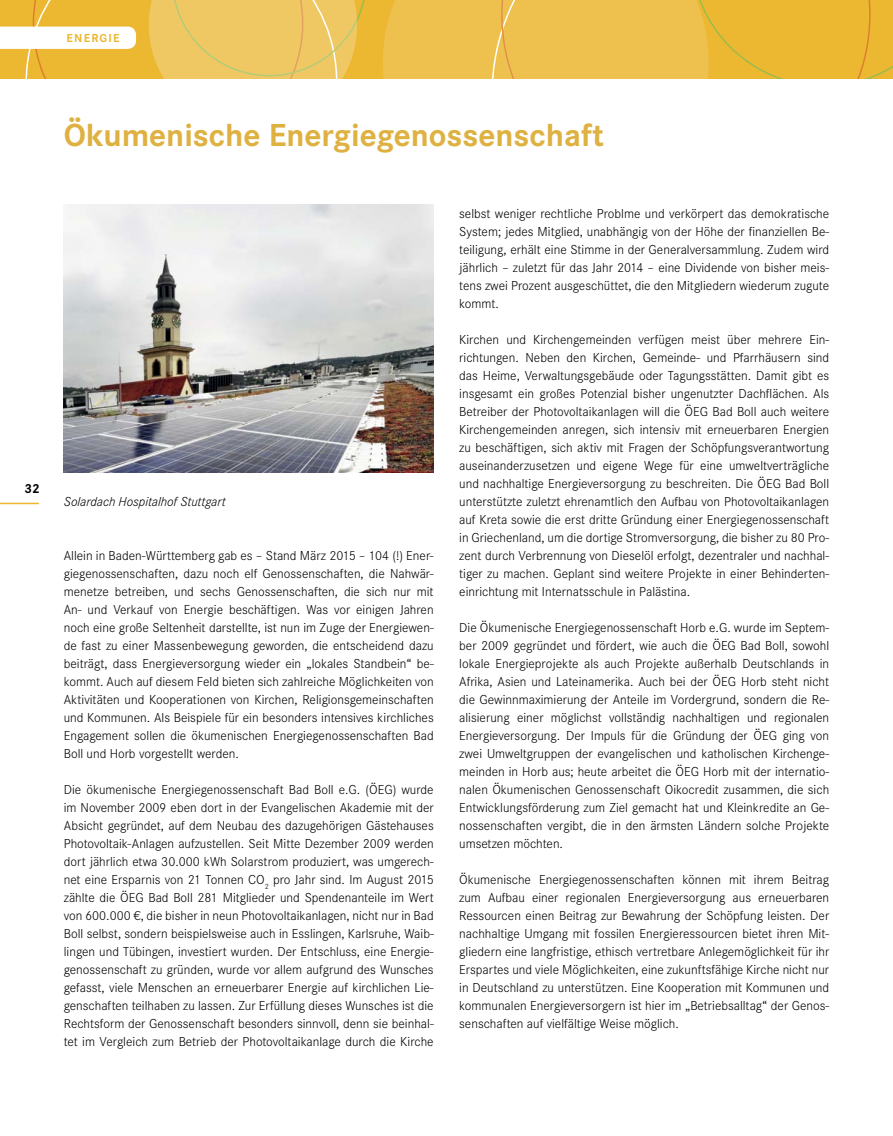
<style>
.page{position:relative;width:893px;height:1136px;background:#fff}
.page>*{position:absolute;margin:0;border:0;box-sizing:border-box;transform-origin:0 0}
.t1{font:700 33px "Corporate S";color:#deb141}
.t2{font:300 13.5px/18px "Corporate S";color:#000;text-align:justify}
.t3{font:italic 300 13.5px "Corporate S";color:#000}
.t4{font:700 13.5px "Corporate S";color:#000}
.t5{font:700 12px "Corporate S";letter-spacing:.1em;color:#ecb731}
</style>
<div class="page">
<hr style="left:0;top:502px;width:39px;height:2px;background:#ecb731">
<svg style="left:0;top:0;width:893px;height:79px;background:#edc14f"></svg>
<img style="left:64px;top:205px;width:370px;height:267px">
<h2 class="t5" style="left:67px;top:31px;width:54px">ENERGIE</h2>
<p class="t4" style="left:24px;top:480px;width:17px">32</p>
<h3 class="t1" style="left:64px;top:116px;width:542px">Ökumenische Energiegenossenschaft</h3>
<p class="t3" style="left:64px;top:493px;width:164px">Solardach Hospitalhof Stuttgart</p>
<p class="t2" style="left:64px;top:546px;width:371px">Allein in Baden-Württemberg gab es – Stand März 2015 – 104 (!) Ener&shy;giegenossenschaften, dazu noch elf Genossenschaften, die Nahwär&shy;menetze betreiben, und sechs Genossenschaften, die sich nur mit An- und Verkauf von Energie beschäftigen. Was vor einigen Jahren noch eine große Seltenheit darstellte, ist nun im Zuge der Energiewen&shy;de fast zu einer Massenbewegung geworden, die entscheidend dazu beiträgt, dass Energieversorgung wieder ein „lokales Standbein“ be&shy;kommt. Auch auf diesem Feld bieten sich zahlreiche Möglichkeiten von Aktivitäten und Kooperationen von Kirchen, Religionsgemeinschaften und Kommunen. Als Beispiele für ein besonders intensives kirchliches Engagement sollen die ökumenischen Energiegenossenschaften Bad Boll und Horb vorgestellt werden.</p>
<p class="t2" style="left:64px;top:780px;width:371px">Die ökumenische Energiegenossenschaft Bad Boll e.G. (ÖEG) wurde im November 2009 eben dort in der Evangelischen Akademie mit der Absicht gegründet, auf dem Neubau des dazugehörigen Gästehauses Photovoltaik-Anlagen aufzustellen. Seit Mitte Dezember 2009 werden dort jährlich etwa 30.000 kWh Solarstrom produziert, was umgerech&shy;net eine Ersparnis von 21 Tonnen CO<sub>2</sub> pro Jahr sind. Im August 2015 zählte die ÖEG Bad Boll 281 Mitglieder und Spendenanteile im Wert von 600.000 €, die bisher in neun Photovoltaikanlagen, nicht nur in Bad Boll selbst, sondern beispielsweise auch in Esslingen, Karlsruhe, Waib&shy;lingen und Tübingen, investiert wurden. Der Entschluss, eine Energie&shy;genossenschaft zu gründen, wurde vor allem aufgrund des Wunsches gefasst, viele Menschen an erneuerbarer Energie auf kirchlichen Lie&shy;genschaften teilhaben zu lassen. Zur Erfüllung dieses Wunsches ist die Rechtsform der Genossenschaft besonders sinnvoll, denn sie beinhal&shy;tet im Vergleich zum Betrieb der Photovoltaikanlage durch die Kirche</p>
<p class="t2" style="left:459px;top:204px;width:371px">selbst weniger rechtliche Problme und verkörpert das demokratische System; jedes Mitglied, unabhängig von der Höhe der finanziellen Be&shy;teiligung, erhält eine Stimme in der Generalversammlung. Zudem wird jährlich – zuletzt für das Jahr 2014 – eine Dividende von bisher meis&shy;tens zwei Prozent ausgeschüttet, die den Mitgliedern wiederum zugute kommt.</p>
<p class="t2" style="left:459px;top:330px;width:371px">Kirchen und Kirchengemeinden verfügen meist über mehrere Ein&shy;richtungen. Neben den Kirchen, Gemeinde- und Pfarrhäusern sind das Heime, Verwaltungsgebäude oder Tagungsstätten. Damit gibt es insgesamt ein großes Potenzial bisher ungenutzter Dachflächen. Als Betreiber der Photovoltaikanlagen will die ÖEG Bad Boll auch weitere Kirchengemeinden anregen, sich intensiv mit erneuerbaren Energien zu beschäftigen, sich aktiv mit Fragen der Schöpfungsverantwortung auseinanderzusetzen und eigene Wege für eine umweltverträgliche und nachhaltige Energieversorgung zu beschreiten. Die ÖEG Bad Boll unterstützte zuletzt ehrenamtlich den Aufbau von Photovoltaikanlagen auf Kreta sowie die erst dritte Gründung einer Energiegenossenschaft in Griechenland, um die dortige Stromversorgung, die bisher zu 80 Pro&shy;zent durch Verbrennung von Dieselöl erfolgt, dezentraler und nachhal&shy;tiger zu machen. Geplant sind weitere Projekte in einer Behinderten&shy;einrichtung mit Internatsschule in Palästina.</p>
<p class="t2" style="left:459px;top:618px;width:371px">Die Ökumenische Energiegenossenschaft Horb e.G. wurde im Septem&shy;ber 2009 gegründet und fördert, wie auch die ÖEG Bad Boll, sowohl lokale Energieprojekte als auch Projekte außerhalb Deutschlands in Afrika, Asien und Lateinamerika. Auch bei der ÖEG Horb steht nicht die Gewinnmaximierung der Anteile im Vordergrund, sondern die Re&shy;alisierung einer möglichst vollständig nachhaltigen und regionalen Energieversorgung. Der Impuls für die Gründung der ÖEG ging von zwei Umweltgruppen der evangelischen und katholischen Kirchenge&shy;meinden in Horb aus; heute arbeitet die ÖEG Horb mit der internatio&shy;nalen Ökumenischen Genossenschaft Oikocredit zusammen, die sich Entwicklungsförderung zum Ziel gemacht hat und Kleinkredite an Ge&shy;nossenschaften vergibt, die in den ärmsten Ländern solche Projekte umsetzen möchten.</p>
<p class="t2" style="left:459px;top:870px;width:371px">Ökumenische Energiegenossenschaften können mit ihrem Beitrag zum Aufbau einer regionalen Energieversorgung aus erneuerbaren Ressourcen einen Beitrag zur Bewahrung der Schöpfung leisten. Der nachhaltige Umgang mit fossilen Energieressourcen bietet ihren Mit&shy;gliedern eine langfristige, ethisch vertretbare Anlegemöglichkeit für ihr Erspartes und viele Möglichkeiten, eine zukunftsfähige Kirche nicht nur in Deutschland zu unterstützen. Eine Kooperation mit Kommunen und kommunalen Energieversorgern ist hier im „Betriebsalltag“ der Genos&shy;senschaften auf vielfältige Weise möglich.</p>
</div>
